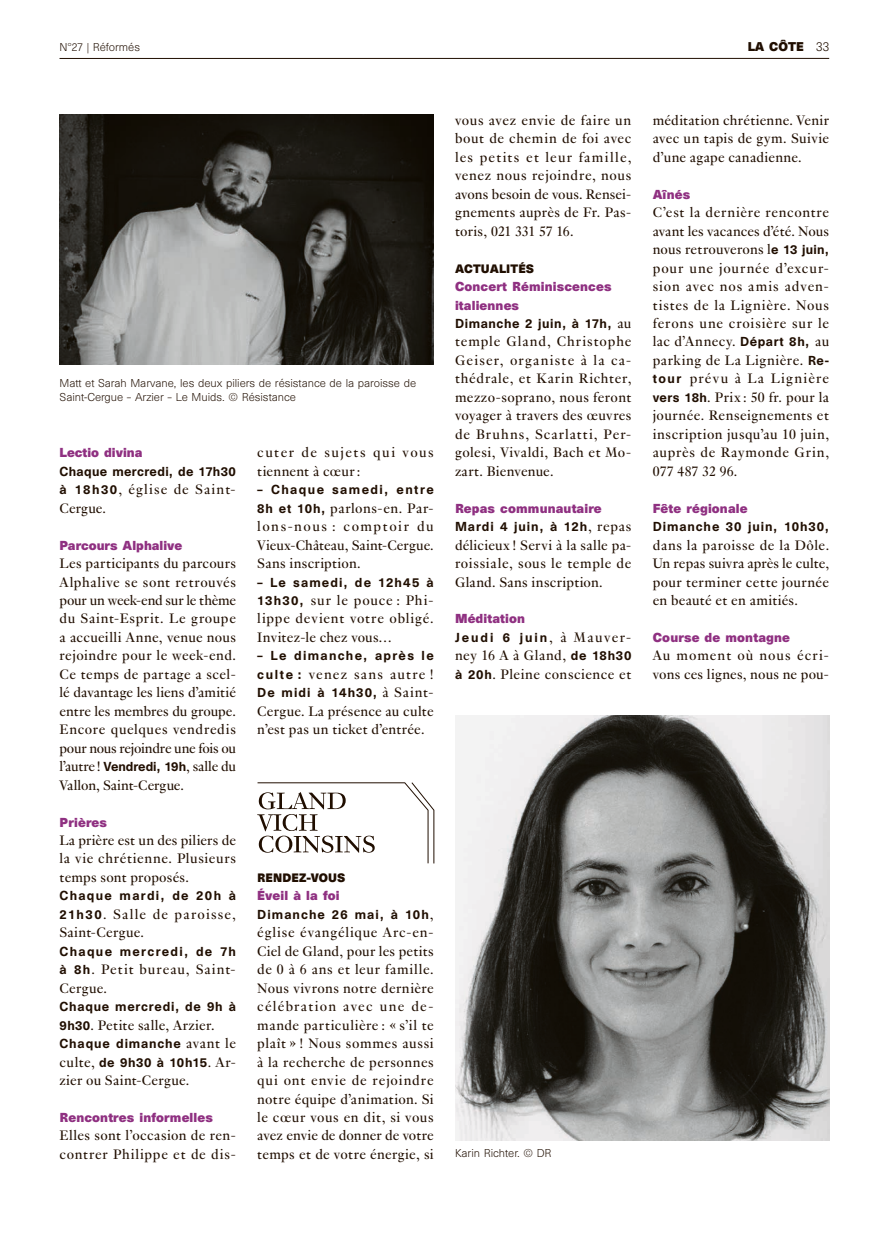
<style>
.page{position:relative;width:893px;height:1234px;background:#fff}
.page>*{position:absolute;margin:0;border:0;box-sizing:border-box;transform-origin:0 0}
.REF_Texte_indd{font:15px/18.5px "Genath";letter-spacing:.025em;color:#200e00;text-align:justify}
.REF_Texte_indd-2{font:15px/18.5px "Genath";letter-spacing:.065em;color:#200e00}
.REF_Texte_indd-3{font:15px/18.5px "Genath";letter-spacing:.09em;color:#200e00}
.REF_Texte_indd-4{font:15px/18.5px "Genath";letter-spacing:.055em;color:#200e00}
.REF_Texte_indd-5{font:15px "Genath";letter-spacing:.08em;color:#200e00}
.REF_P2_Titre_indd{font:700 12px/18.5px "Unica SB";letter-spacing:.01em;color:#8f3081}
.REF_Texte_indd-6{font:500 12px/18.5px "Unica SB";letter-spacing:.085em;color:#200e00}
.REF_Texte_indd-7{font:500 12px "Unica SB";letter-spacing:.105em;color:#200e00}
.REF_Texte_indd-8{font:500 12px "Unica SB";letter-spacing:.03em;color:#200e00}
.REF_Texte_indd-9{font:500 12px "Unica SB";letter-spacing:.05em;color:#200e00}
.REF_Texte_indd-10{font:500 12px "Unica SB";letter-spacing:.065em;color:#200e00}
.REF_Texte_indd-11{font:500 12px "Unica SB";letter-spacing:.11em;color:#200e00}
.REF_Texte_indd-12{font:500 12px "Unica SB";letter-spacing:.12em;color:#200e00}
.REF_Texte_indd-13{font:500 12px "Unica SB";letter-spacing:.16em;color:#200e00}
.t1{font:700 11.7px "Unica SB";color:#200e00}
.REF_P2_Rubriques_ind{font:700 11.25px "Unica SB";letter-spacing:.01em;color:#200e00}
.REF_legendes_copyrig{font:300 10.5px/13.5px "Unica SB";color:#200e00}
.s1{font-weight:300;font-size:12px}
.s2{font-family:"Unica SB";font-weight:500;font-size:12px}
.s3{font-family:"Genath";font-weight:400;font-size:15px}
</style>
<div class="page">
<svg style="left:257px;top:782px;width:177px;height:81px"></svg>
<img style="left:60px;top:115px;width:374px;height:250px">
<img style="left:455px;top:715px;width:374px;height:425px">
<hr style="left:60px;top:58px;width:769px;height:1px;background:#200e00">
<p class="REF_legendes_copyrig" style="left:60px;top:41px;width:82px">N°27 | Réformés</p>
<p class="t1" style="left:748px;top:39px;width:83px">LA CÔTE <span class="s1">33</span></p>
<p class="REF_legendes_copyrig" style="left:60px;top:377px;width:358px">Matt et Sarah Marvane, les deux piliers de résistance de la paroisse de<br>Saint-Cergue – Arzier – Le Muids. © Résistance</p>
<p class="REF_P2_Titre_indd" style="left:60px;top:444px;width:85px">Lectio divina</p>
<p class="REF_Texte_indd-8" style="left:60px;top:463px;width:178px">Chaque mercredi, de 17h30</p>
<p class="REF_Texte_indd-2" style="left:60px;top:479px;width:178px"><span class="s2">à 18h30</span>, église de Saint-<br>Cergue.</p>
<p class="REF_P2_Titre_indd" style="left:60px;top:537px;width:124px">Parcours Alphalive</p>
<p class="REF_Texte_indd" style="left:60px;top:553px;width:178px">Les participants du parcours Alphalive se sont retrouvés pour un week-end sur le thème du Saint-Esprit. Le groupe a accueilli Anne, venue nous rejoindre pour le week-end.<br>Ce temps de partage a scel&shy;lé davantage les liens d’amitié entre les membres du groupe.<br>Encore quelques vendredis pour nous rejoindre une fois ou l’autre ! <span class="s2">Vendredi, 19h</span>, salle du Vallon, Saint-Cergue.</p>
<p class="REF_P2_Titre_indd" style="left:60px;top:813px;width:49px">Prières</p>
<p class="REF_Texte_indd" style="left:60px;top:829px;width:178px">La prière est un des piliers de la vie chrétienne. Plusieurs temps sont proposés.</p>
<p class="REF_Texte_indd-7" style="left:60px;top:888px;width:178px">Chaque mardi, de 20h à</p>
<p class="REF_Texte_indd-2" style="left:60px;top:903px;width:178px"><span class="s2">21h30</span>. Salle de paroisse,<br>Saint-Cergue.</p>
<p class="REF_Texte_indd-11" style="left:60px;top:943px;width:178px">Chaque mercredi, de 7h</p>
<p class="REF_Texte_indd-4" style="left:60px;top:958px;width:178px"><span class="s2">à 8h</span>. Petit bureau, Saint-<br>Cergue.</p>
<p class="REF_Texte_indd-10" style="left:60px;top:998px;width:178px">Chaque mercredi, de 9h à</p>
<p class="REF_Texte_indd" style="left:60px;top:1014px;width:156px"><span class="s2">9h30</span>. Petite salle, Arzier.</p>
<p class="REF_Texte_indd-6" style="left:60px;top:1034px;width:178px">Chaque dimanche <span class="s3">avant le culte,</span> de 9h30 à 10h15<span class="s3">. Ar-</span></p>
<p class="REF_Texte_indd" style="left:60px;top:1069px;width:131px">zier ou Saint-Cergue.</p>
<p class="REF_P2_Titre_indd" style="left:60px;top:1109px;width:155px">Rencontres informelles</p>
<p class="REF_Texte_indd" style="left:60px;top:1125px;width:178px">Elles sont l’occasion de ren&shy;contrer Philippe et de dis-</p>
<p class="REF_Texte_indd-3" style="left:257px;top:442px;width:178px">cuter de sujets qui vous tiennent à cœur :</p>
<p class="REF_Texte_indd-12" style="left:257px;top:482px;width:178px">– Chaque samedi, entre</p>
<p class="REF_Texte_indd" style="left:257px;top:497px;width:178px"><span class="s2">8h et 10h,</span> parlons-en. Par&shy;lons-nous : comptoir du Vieux-Château, Saint-Cergue.<br>Sans inscription.</p>
<p class="REF_Texte_indd-6" style="left:257px;top:573px;width:178px">– Le samedi, de 12h45 à</p>
<p class="REF_Texte_indd" style="left:257px;top:589px;width:178px"><span class="s2">13h30,</span> sur le pouce : Phi&shy;lippe devient votre obligé.<br>Invitez-le chez vous…</p>
<p class="REF_Texte_indd-7" style="left:257px;top:648px;width:178px">– Le dimanche, après le</p>
<p class="REF_Texte_indd-5" style="left:257px;top:663px;width:178px"><span class="s2">culte :</span> venez sans autre !</p>
<p class="REF_Texte_indd-6" style="left:257px;top:684px;width:178px">De midi à 14h30, <span class="s3">à Saint-</span></p>
<p class="REF_Texte_indd" style="left:257px;top:700px;width:178px">Cergue. La présence au culte n’est pas un ticket d’entrée.</p>
<p class="REF_P2_Rubriques_ind" style="left:257px;top:870px;width:89px">RENDEZ-VOUS</p>
<p class="REF_P2_Titre_indd" style="left:257px;top:887px;width:84px">Éveil à la foi</p>
<p class="REF_Texte_indd-6" style="left:257px;top:905px;width:178px">Dimanche 26 mai, à 10h<span class="s3">,</span></p>
<p class="REF_Texte_indd" style="left:257px;top:922px;width:178px">église évangélique Arc-en-Ciel de Gland, pour les petits de 0 à 6 ans et leur famille.<br>Nous vivrons notre dernière célébration avec une de&shy;mande particulière : « s’il te plaît » ! Nous sommes aussi à la recherche de personnes qui ont envie de rejoindre notre équipe d’animation. Si le cœur vous en dit, si vous avez envie de donner de votre temps et de votre énergie, si</p>
<p class="REF_Texte_indd" style="left:455px;top:110px;width:178px">vous avez envie de faire un bout de chemin de foi avec les petits et leur famille, venez nous rejoindre, nous avons besoin de vous. Rensei&shy;gnements auprès de Fr. Pas&shy;toris, 021 331 57 16.</p>
<p class="REF_P2_Rubriques_ind" style="left:455px;top:261px;width:81px">ACTUALITÉS</p>
<p class="REF_P2_Titre_indd" style="left:455px;top:278px;width:158px">Concert Réminiscences italiennes</p>
<p class="REF_Texte_indd-9" style="left:455px;top:316px;width:178px">Dimanche 2 juin, à 17h, <span class="s3">au</span></p>
<p class="REF_Texte_indd" style="left:455px;top:331px;width:178px">temple Gland, Christophe Geiser, organiste à la ca&shy;thédrale, et Karin Richter, mezzo-soprano, nous feront voyager à travers des œuvres de Bruhns, Scarlatti, Per&shy;golesi, Vivaldi, Bach et Mo&shy;zart. Bienvenue.</p>
<p class="REF_P2_Titre_indd" style="left:455px;top:500px;width:148px">Repas communautaire</p>
<p class="REF_Texte_indd-6" style="left:455px;top:518px;width:178px">Mardi 4 juin, à 12h<span class="s3">, repas</span></p>
<p class="REF_Texte_indd" style="left:455px;top:534px;width:178px">délicieux ! Servi à la salle pa&shy;roissiale, sous le temple de Gland. Sans inscription.</p>
<p class="REF_P2_Titre_indd" style="left:455px;top:610px;width:72px">Méditation</p>
<p class="REF_Texte_indd-13" style="left:455px;top:629px;width:178px">Jeudi 6 juin<span class="s3">, à Mauver-</span></p>
<p class="REF_Texte_indd" style="left:455px;top:645px;width:178px">ney 16 A à Gland, <span class="s2">de 18h30 à 20h</span>. Pleine conscience et</p>
<p class="REF_Texte_indd" style="left:653px;top:110px;width:178px">méditation chrétienne. Venir avec un tapis de gym. Suivie d’une agape canadienne.</p>
<p class="REF_P2_Titre_indd" style="left:653px;top:186px;width:39px">Aînés</p>
<p class="REF_Texte_indd" style="left:653px;top:202px;width:178px">C’est la dernière rencontre avant les vacances d’été. Nous nous retrouverons l<span class="s2">e 13 juin, </span>pour une journée d’excur&shy;sion avec nos amis adven&shy;tistes de la Lignière. Nous ferons une croisière sur le lac d’Annecy. <span class="s2">Départ 8h,</span> au parking de La Lignière. <span class="s2">Re&shy;tour</span> prévu à La Lignière <span class="s2">vers 18h</span>. Prix : 50 fr. pour la journée. Renseignements et inscription jusqu’au 10 juin, auprès de Raymonde Grin, 077 487 32 96.</p>
<p class="REF_P2_Titre_indd" style="left:653px;top:500px;width:96px">Fête régionale</p>
<p class="REF_Texte_indd-6" style="left:653px;top:518px;width:178px">Dimanche 30 juin, 10h30,</p>
<p class="REF_Texte_indd" style="left:653px;top:534px;width:178px">dans la paroisse de la Dôle.<br>Un repas suivra après le culte, pour terminer cette journée en beauté et en amitiés.</p>
<p class="REF_P2_Titre_indd" style="left:653px;top:629px;width:139px">Course de montagne</p>
<p class="REF_Texte_indd" style="left:653px;top:645px;width:178px">Au moment où nous écri&shy;vons ces lignes, nous ne pou-</p>
<p class="REF_legendes_copyrig" style="left:455px;top:1146px;width:98px">Karin Richter. © DR</p>
</div>
